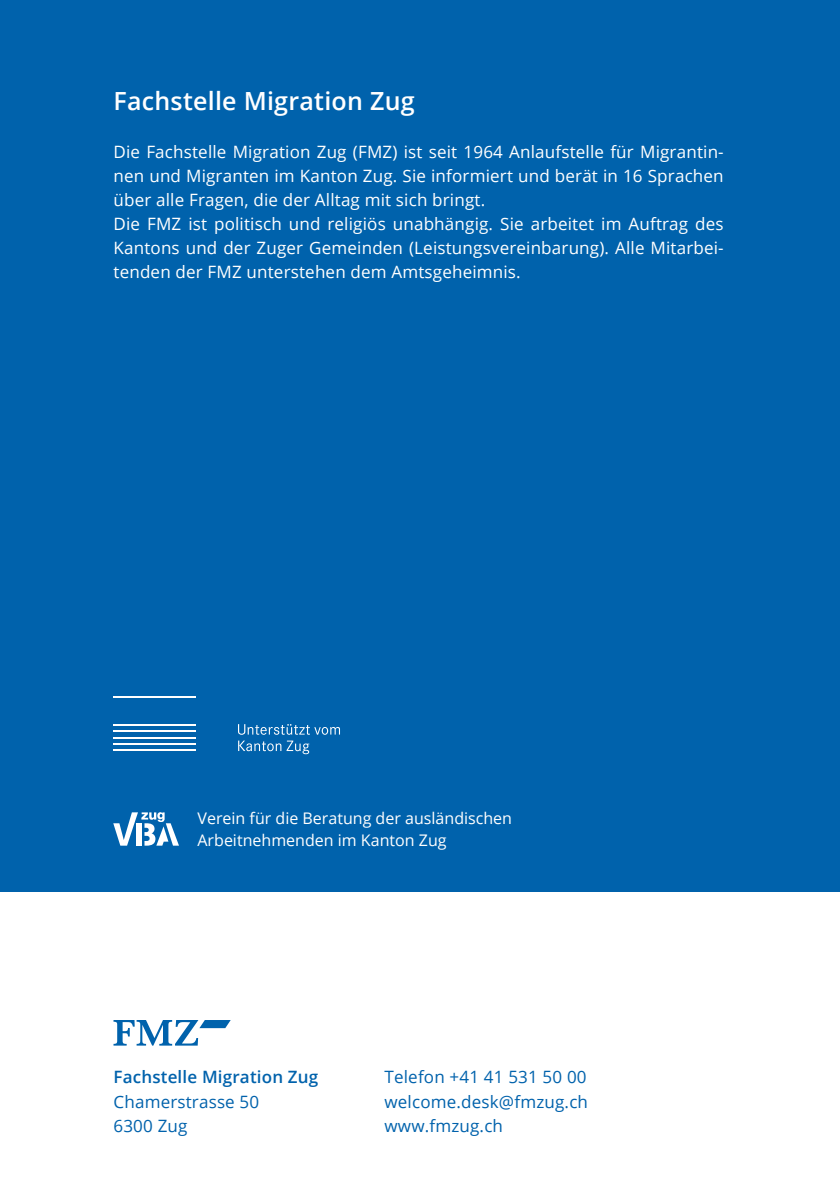
<style>
.page{position:relative;width:840px;height:1191px;background:#fff}
.page>*{position:absolute;margin:0;border:0;box-sizing:border-box;transform-origin:0 0}
.t1{font:600 25px "Open Sans";letter-spacing:.01em;color:#fff}
.t2{font:17px/24px "Open Sans";letter-spacing:.01em;color:#fff}
.t3{font:17px/24px "Open Sans";letter-spacing:.01em;color:#0062ac}
.t4{font:600 17px "Open Sans";letter-spacing:.01em;color:#0062ac}
.t5{font:16px/22px "Open Sans";color:#fff}
</style>
<div class="page">
<div style="left:0;top:0;width:839px;height:891px;background:#0062ac"></div>
<svg style="left:113px;top:1020px;width:117px;height:25px"></svg>
<svg style="left:113px;top:812px;width:66px;height:33px"></svg>
<hr style="left:113px;top:696px;width:83px;height:2px;background:#fff">
<hr style="left:113px;top:724px;width:83px;height:1px;background:#fff">
<hr style="left:113px;top:730px;width:83px;height:2px;background:#fff">
<hr style="left:113px;top:736px;width:83px;height:2px;background:#fff">
<hr style="left:113px;top:743px;width:83px;height:2px;background:#fff">
<hr style="left:113px;top:749px;width:83px;height:2px;background:#fff">
<svg style="left:238px;top:724px;width:102px;height:30px"></svg>
<h1 class="t1" style="left:113px;top:83px;width:302px">Fachstelle Migration Zug</h1>
<p class="t2" style="left:113px;top:139px;width:611px">Die Fachstelle Migration Zug (FMZ) ist seit 1964 Anlaufstelle für Migrantin&shy;nen und Migranten im Kanton Zug. Sie informiert und berät in 16 Sprachen über alle Fragen, die der Alltag mit sich bringt.<br>Die FMZ ist politisch und religiös unabhängig. Sie arbeitet im Auftrag des Kantons und der Zuger Gemeinden (Leistungsvereinbarung). Alle Mitarbei&shy;tenden der FMZ unterstehen dem Amtsgeheimnis.</p>
<p class="t5" style="left:197px;top:806px;width:316px">Verein für die Beratung der ausländischen<br>Arbeitnehmenden im Kanton Zug</p>
<p class="t4" style="left:113px;top:1065px;width:206px">Fachstelle Migration Zug</p>
<p class="t3" style="left:113px;top:1088px;width:147px">Chamerstrasse 50<br>6300 Zug</p>
<p class="t3" style="left:384px;top:1064px;width:205px;text-align:justify">Telefon +41 41 531 50 00 welcome.desk@fmzug.ch www.fmzug.ch</p>
</div>
